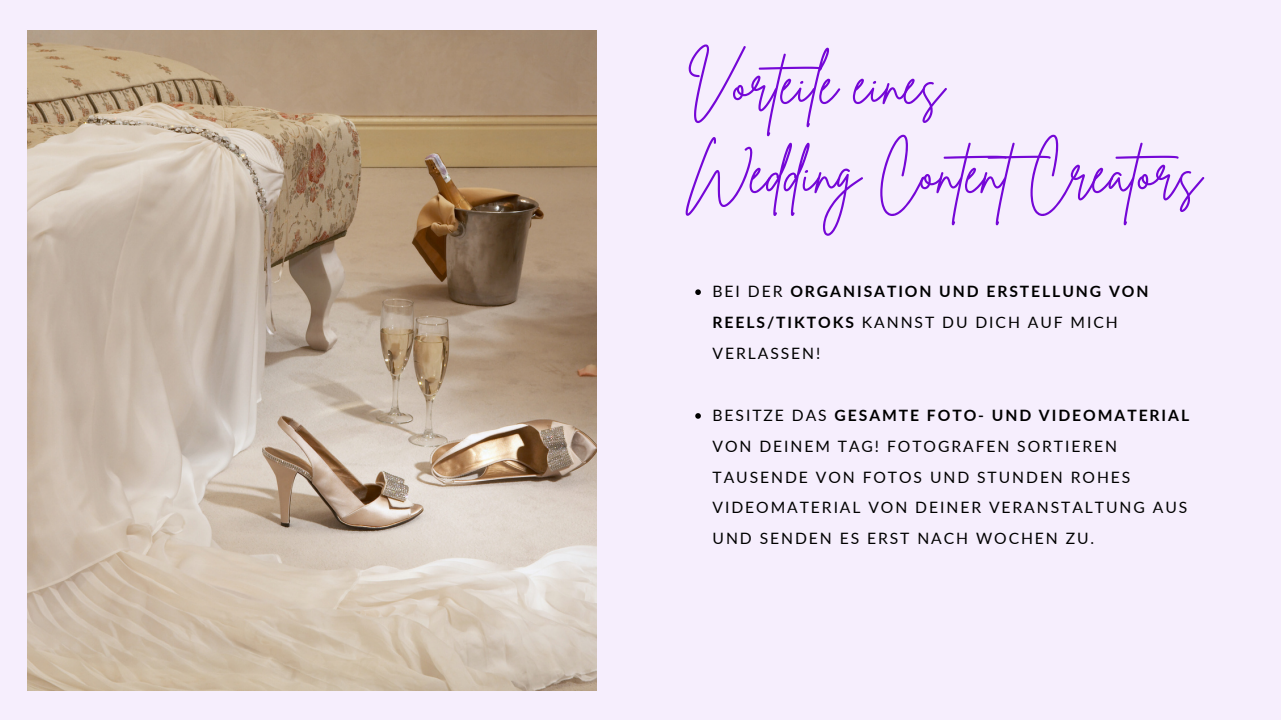
<style>
.page{position:relative;width:1281px;height:720px;background:#f6eefd}
.page>*{position:absolute;margin:0;border:0;box-sizing:border-box;transform-origin:0 0}
.t1{font:56.25px "Brittany Signature";color:#7507d7}
.t2{font:15.62px/31px "Lato";letter-spacing:.125em;color:#000}
.t3{font:700 15.62px/31px "Lato";letter-spacing:.125em;color:#000}
.s1{font-weight:400}
.s2{font-weight:700}
</style>
<div class="page">
<svg style="left:695px;top:289px;width:6px;height:6px"></svg>
<svg style="left:695px;top:413px;width:6px;height:6px"></svg>
<img style="left:27px;top:30px;width:569px;height:660px">
<p class="t1" style="left:686px;top:48px;width:260px">Vorteile eines</p>
<p class="t1" style="left:686px;top:137px;width:517px">Wedding ContentCreators</p>
<p class="t3" style="left:712px;top:275px;width:437px"><span class="s1">BEI DER</span> ORGANISATION UND ERSTELLUNG VON<br>REELS/TIKTOKS <span class="s1">KANNST DU DICH AUF MICH<br>VERLASSEN!</span></p>
<p class="t2" style="left:712px;top:399px;width:478px">BESITZE DAS <span class="s2">GESAMTE FOTO- UND VIDEOMATERIAL </span>VON DEINEM TAG! FOTOGRAFEN SORTIEREN TAUSENDE VON FOTOS UND STUNDEN ROHES VIDEOMATERIAL VON DEINER VERANSTALTUNG AUS UND SENDEN ES ERST NACH WOCHEN ZU.</p>
</div>
